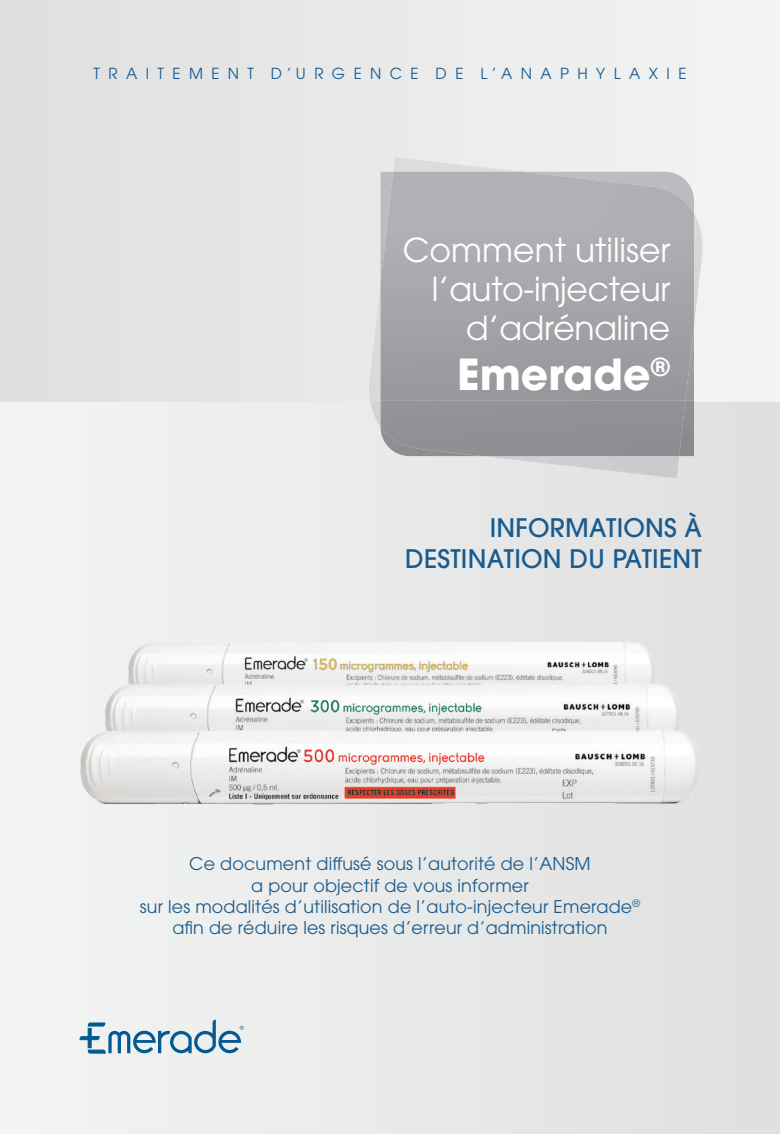
<style>
.page{position:relative;width:780px;height:1134px;background:#fff}
.page>*{position:absolute;margin:0;border:0;box-sizing:border-box;transform-origin:0 0}
.t1{font:700 42.5px "ITC Avant Garde Pro";color:#fff}
.t2{font:33px/39px "ITC Avant Garde Pro";letter-spacing:-.01em;color:#fff;text-align:right}
.t3{font:500 25.5px/30.8px "ITC Avant Garde Pro";letter-spacing:.01em;color:#195b8f;text-align:right}
.t4{font:17.5px/21px "ITC Avant Garde Pro";letter-spacing:.01em;color:#195b8f;text-align:center}
.t5{font:15.25px "ITC Avant Garde Pro";color:#195b8f}
</style>
<div class="page">
<div style="left:0;top:0;width:780px;height:402px;background:linear-gradient(to right,#dee0df,#f3f4f3)"></div>
<div style="left:0;top:402px;width:780px;height:732px;background:#eaebea"></div>
<img style="left:370px;top:400px;width:309px;height:78px">
<img style="left:368px;top:157px;width:336px;height:243px">
<div style="left:380px;top:400px;width:305px;height:56px;background:#8f9194"></div>
<img style="left:380px;top:172px;width:314px;height:228px">
<svg style="left:80px;top:1019px;width:164px;height:34px"></svg>
<img style="left:80px;top:642px;width:620px;height:163px">
<p class="t5" style="left:93px;top:64px;width:594px">T R A I T E M E N T D ’ U R G E N C E D E L ’ A N A P H Y L A X I E</p>
<h2 class="t2" style="left:403px;top:230px;width:269px">Comment utiliser l’auto-injecteur d’adrénaline</h2>
<h1 class="t1" style="left:457px;top:346px;width:215px">Emerade<sup>®</sup></h1>
<h3 class="t3" style="left:405px;top:512px;width:298px">INFORMATIONS À<br>DESTINATION DU PATIENT</h3>
<p class="t4" style="left:140px;top:853px;width:501px">Ce document diffusé sous l’autorité de l’ANSM<br>a pour objectif de vous informer<br>sur les modalités d’utilisation de l’auto-injecteur Emerade<sup>® </sup>afin de réduire les risques d’erreur d’administration</p>
</div>
